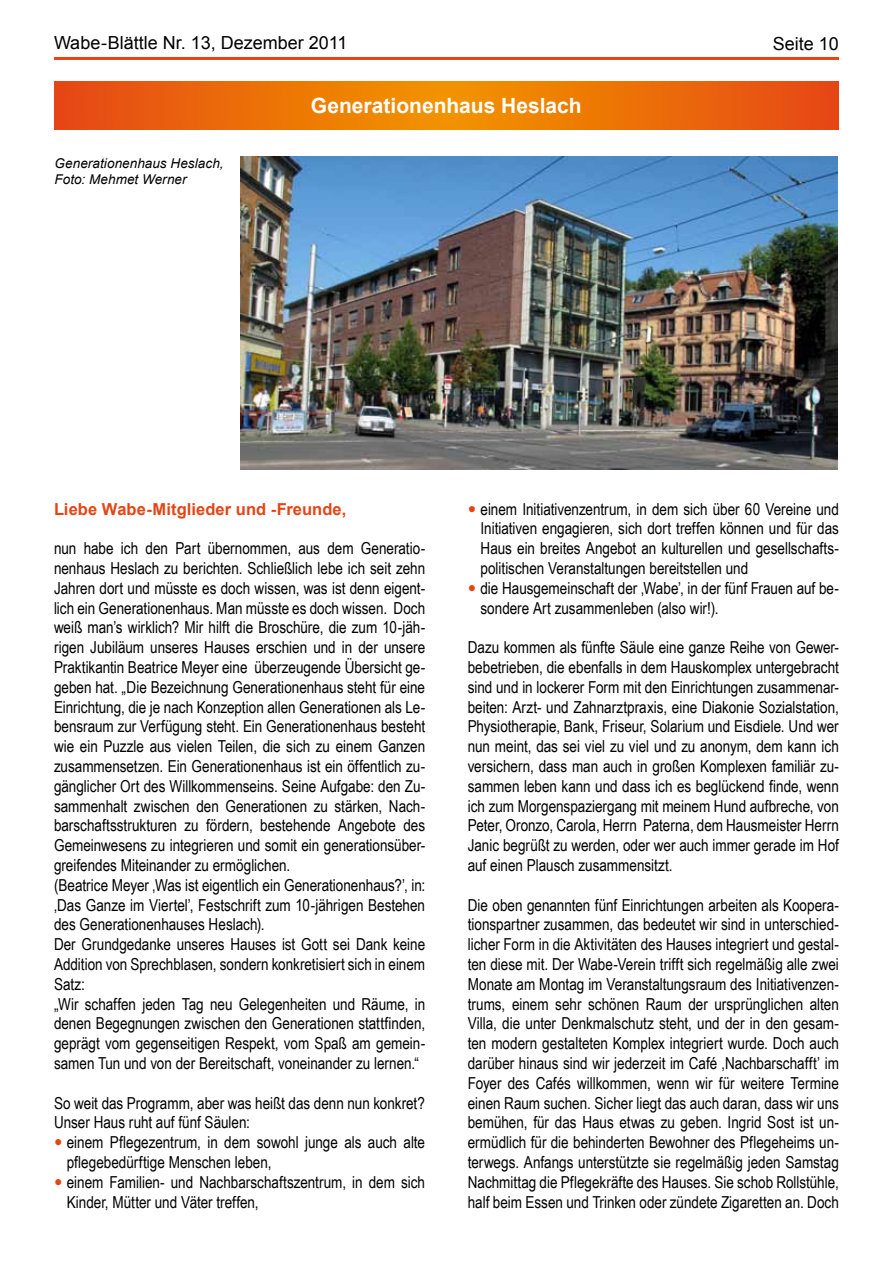
<style>
.page{position:relative;width:893px;height:1263px;background:#fff}
.page>*{position:absolute;margin:0;border:0;box-sizing:border-box;transform-origin:0 0}
.t1{font:700 21px "Arial";color:#fff}
.t2{font:18px "Arial";color:#000}
.t3{font:16.5px/19.8px "Arial Narrow";color:#000}
.t4{font:700 16.5px "Arial";letter-spacing:.005em;color:#e64415}
.t5{font:italic 13.5px/16.2px "Arial";letter-spacing:.005em;color:#000}
.s1{font-size:24.75px;color:#e64415}
</style>
<div class="page">
<svg style="left:55px;top:81px;width:783px;height:49px;background:#eb6e08"></svg>
<img style="left:240px;top:156px;width:597px;height:313px">
<hr style="left:54px;top:57px;width:785px;height:3px;background:#e64415">
<p class="t2" style="left:54px;top:30px;width:295px">Wabe-Blättle Nr. 13, Dezember 2011</p>
<p class="t2" style="left:773px;top:32px;width:68px">Seite 10</p>
<p class="t5" style="left:55px;top:155px;width:171px">Generationenhaus Heslach,<br>Foto: Mehmet Werner</p>
<p class="t1" style="left:311px;top:92px;width:272px">Generationenhaus Heslach</p>
<p class="t4" style="left:54px;top:498px;width:294px">Liebe Wabe-Mitglieder und -Freunde,</p>
<p class="t3" style="left:54px;top:538px;width:373px">nun habe ich den Part übernommen, aus dem Generatio&shy;nenhaus Heslach zu berichten. Schließlich lebe ich seit zehn Jahren dort und müsste es doch wissen, was ist denn eigent&shy;lich ein Generationenhaus. Man müsste es doch wissen. Doch weiß man’s wirklich? Mir hilft die Broschüre, die zum 10-jäh&shy;rigen Jubiläum unseres Hauses erschien und in der unsere Praktikantin Beatrice Meyer eine überzeugende Übersicht ge&shy;geben hat. „Die Bezeichnung Generationenhaus steht für eine Einrichtung, die je nach Konzeption allen Generationen als Le&shy;bensraum zur Verfügung steht. Ein Generationenhaus besteht wie ein Puzzle aus vielen Teilen, die sich zu einem Ganzen zusammensetzen. Ein Generationenhaus ist ein öffentlich zu&shy;gänglicher Ort des Willkommenseins. Seine Aufgabe: den Zu&shy;sammenhalt zwischen den Generationen zu stärken, Nach&shy;barschaftsstrukturen zu fördern, bestehende Angebote des Gemeinwesens zu integrieren und somit ein generationsüber&shy;greifendes Miteinander zu ermöglichen.<br>(Beatrice Meyer ‚Was ist eigentlich ein Generationenhaus?’, in: ‚Das Ganze im Viertel’, Festschrift zum 10-jährigen Bestehen des Generationenhauses Heslach).<br>Der Grundgedanke unseres Hauses ist Gott sei Dank keine Addition von Sprechblasen, sondern konkretisiert sich in einem Satz:<br>„Wir schaffen jeden Tag neu Gelegenheiten und Räume, in denen Begegnungen zwischen den Generationen stattfinden, geprägt vom gegenseitigen Respekt, vom Spaß am gemein&shy;samen Tun und von der Bereitschaft, voneinander zu lernen.“</p>
<p class="t3" style="left:54px;top:1092px;width:373px">So weit das Programm, aber was heißt das denn nun konkret?<br>Unser Haus ruht auf fünf Säulen:</p>
<p class="t3" style="left:67px;top:1132px;width:360px;text-indent:-13px"><span class="s1">•</span> einem Pflegezentrum, in dem sowohl junge als auch alte pflegebedürftige Menschen leben,</p>
<p class="t3" style="left:67px;top:1171px;width:360px;text-indent:-13px"><span class="s1">•</span> einem Familien- und Nachbarschaftszentrum, in dem sich<br>Kinder, Mütter und Väter treffen,</p>
<p class="t3" style="left:480px;top:498px;width:360px;text-align:justify;text-indent:-13px"><span class="s1">•</span> einem Initiativenzentrum, in dem sich über 60 Vereine und Initiativen engagieren, sich dort treffen können und für das Haus ein breites Angebot an kulturellen und gesellschafts&shy;politischen Veranstaltungen bereitstellen und</p>
<p class="t3" style="left:480px;top:577px;width:360px;text-indent:-13px"><span class="s1">•</span> die Hausgemeinschaft der ‚Wabe’, in der fünf Frauen auf be&shy;sondere Art zusammenleben (also wir!).</p>
<p class="t3" style="left:468px;top:637px;width:373px;text-align:justify">Dazu kommen als fünfte Säule eine ganze Reihe von Gewer&shy;bebetrieben, die ebenfalls in dem Hauskomplex untergebracht sind und in lockerer Form mit den Einrichtungen zusammenar&shy;beiten: Arzt- und Zahnarztpraxis, eine Diakonie Sozialstation, Physiotherapie, Bank, Friseur, Solarium und Eisdiele. Und wer nun meint, das sei viel zu viel und zu anonym, dem kann ich versichern, dass man auch in großen Komplexen familiär zu&shy;sammen leben kann und dass ich es beglückend finde, wenn ich zum Morgenspaziergang mit meinem Hund aufbreche, von Peter, Oronzo, Carola, Herrn Paterna, dem Hausmeister Herrn Janic begrüßt zu werden, oder wer auch immer gerade im Hof auf einen Plausch zusammensitzt.</p>
<p class="t3" style="left:468px;top:894px;width:373px;text-align:justify">Die oben genannten fünf Einrichtungen arbeiten als Koopera&shy;tionspartner zusammen, das bedeutet wir sind in unterschied&shy;licher Form in die Aktivitäten des Hauses integriert und gestal&shy;ten diese mit. Der Wabe-Verein trifft sich regelmäßig alle zwei Monate am Montag im Veranstaltungsraum des Initiativenzen&shy;trums, einem sehr schönen Raum der ursprünglichen alten Villa, die unter Denkmalschutz steht, und der in den gesam&shy;ten modern gestalteten Komplex integriert wurde. Doch auch darüber hinaus sind wir jederzeit im Café ‚Nachbarschafft’ im Foyer des Cafés willkommen, wenn wir für weitere Termine einen Raum suchen. Sicher liegt das auch daran, dass wir uns bemühen, für das Haus etwas zu geben. Ingrid Sost ist un&shy;ermüdlich für die behinderten Bewohner des Pflegeheims un&shy;terwegs. Anfangs unterstützte sie regelmäßig jeden Samstag Nachmittag die Pflegekräfte des Hauses. Sie schob Rollstühle, half beim Essen und Trinken oder zündete Zigaretten an. Doch</p>
</div>
